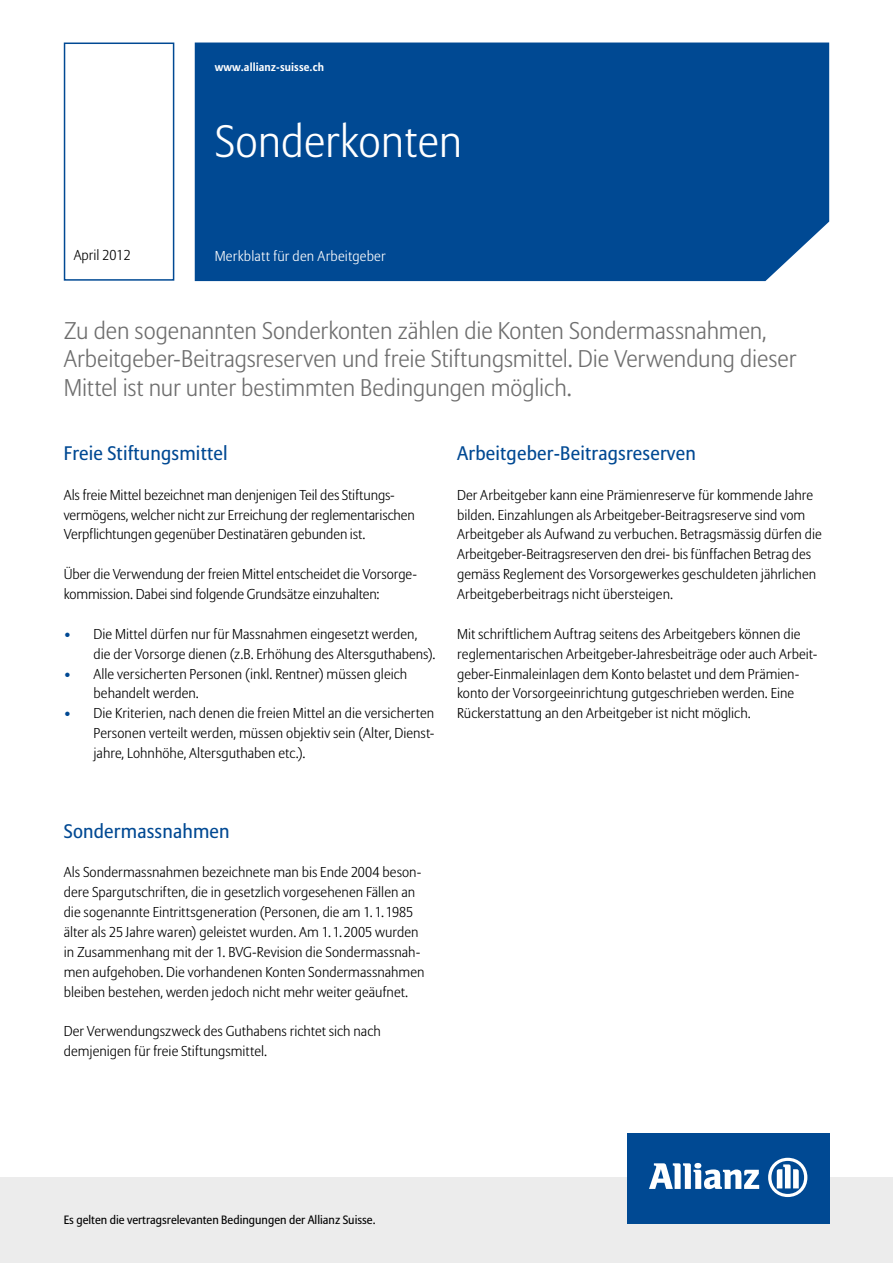
<style>
.page{position:relative;width:893px;height:1263px;background:#fff}
.page>*{position:absolute;margin:0;border:0;box-sizing:border-box;transform-origin:0 0}
._02_Brochure_Title{font:300 45px "Allianz Sans";color:#fff}
.Lead_MB{font:300 24px/28.5px "Allianz Sans";letter-spacing:-.005em;color:#6e6e6e}
.Subheadline_MB{font:19.5px "Allianz Sans";letter-spacing:.01em;color:#004993}
.Copy_MB{font:300 14.25px/19.8px "Allianz Sans";color:#000}
.Bullets_MB{font:300 14.25px/19.8px "Allianz Sans";color:#000}
.Titel_2_MB{font:300 14.25px "Allianz Sans";letter-spacing:.015em;color:#fff}
.Datum_MB{font:300 14.25px "Allianz Sans";color:#000}
.Legal_MB{font:12px "Allianz Sans";color:#000}
.Titel_www_allianz-su{font:700 11.25px "Allianz Sans";letter-spacing:.01em;color:#fff}
.s1{color:#004993}
</style>
<div class="page">
<div style="left:0;top:1178px;width:893px;height:85px;background:#ececec"></div>
<div style="left:627px;top:1133px;width:202px;height:90px;background:#004993"></div>
<svg style="left:649px;top:1163px;width:110px;height:26px"></svg>
<svg style="left:768px;top:1158px;width:39px;height:39px"></svg>
<div style="left:195px;top:43px;width:634px;height:238px;background:#004993"></div>
<div style="left:64px;top:43px;width:110px;height:238px;border:2px solid #004993"></div>
<p class="Titel_www_allianz-su" style="left:215px;top:60px;width:111px">www.allianz-suisse.ch</p>
<p class="_02_Brochure_Title" style="left:215px;top:114px;width:249px">Sonderkonten</p>
<p class="Datum_MB" style="left:74px;top:246px;width:58px">April 2012</p>
<p class="Titel_2_MB" style="left:215px;top:247px;width:172px">Merkblatt für den Arbeitgeber</p>
<p class="Lead_MB" style="left:64px;top:316px;width:734px">Zu den sogenannten Sonderkonten zählen die Konten Sondermassnahmen,<br>Arbeitgeber-Beitragsreserven und freie Stiftungsmittel. Die Verwendung dieser<br>Mittel ist nur unter bestimmten Bedingungen möglich.</p>
<p class="Subheadline_MB" style="left:64px;top:441px;width:165px">Freie Stiftungsmittel</p>
<p class="Copy_MB" style="left:64px;top:485px;width:353px">Als freie Mittel bezeichnet man denjenigen Teil des Stiftungs&shy;vermögens, welcher nicht zur Erreichung der reglementarischen<br>Verpflichtungen gegenüber Destinatären gebunden ist.</p>
<p class="Copy_MB" style="left:64px;top:564px;width:355px">Über die Verwendung der freien Mittel entscheidet die Vorsorge&shy;kommission. Dabei sind folgende Grundsätze einzuhalten:</p>
<p class="Bullets_MB" style="left:94px;top:624px;width:343px;text-indent:-30px"><span class="s1">•</span> Die Mittel dürfen nur für Massnahmen eingesetzt werden, die der Vorsorge dienen (z.B. Erhöhung des Altersguthabens).</p>
<p class="Bullets_MB" style="left:94px;top:663px;width:315px;text-indent:-30px"><span class="s1">•</span> Alle versicherten Personen (inkl. Rentner) müssen gleich behandelt werden.</p>
<p class="Bullets_MB" style="left:94px;top:703px;width:342px;text-align:justify;text-indent:-30px"><span class="s1">•</span> Die Kriterien, nach denen die freien Mittel an die versicherten Personen verteilt werden, müssen objektiv sein (Alter, Dienst&shy;jahre, Lohnhöhe, Altersguthaben etc.).</p>
<p class="Subheadline_MB" style="left:457px;top:441px;width:240px">Arbeitgeber-Beitragsreserven</p>
<p class="Copy_MB" style="left:457px;top:485px;width:366px">Der Arbeitgeber kann eine Prämienreserve für kommende Jahre bilden. Einzahlungen als Arbeitgeber-Beitragsreserve sind vom Arbeitgeber als Aufwand zu verbuchen. Betragsmässig dürfen die Arbeitgeber-Beitragsreserven den drei- bis fünffachen Betrag des gemäss Reglement des Vorsorgewerkes geschuldeten jährlichen Arbeitgeberbeitrags nicht übersteigen.</p>
<p class="Copy_MB" style="left:457px;top:624px;width:361px">Mit schriftlichem Auftrag seitens des Arbeitgebers können die reglementarischen Arbeitgeber-Jahresbeiträge oder auch Arbeit&shy;geber-Einmaleinlagen dem Konto belastet und dem Prämien&shy;konto der Vorsorgeeinrichtung gutgeschrieben werden. Eine Rückerstattung an den Arbeitgeber ist nicht möglich.</p>
<p class="Subheadline_MB" style="left:64px;top:819px;width:167px">Sondermassnahmen</p>
<p class="Copy_MB" style="left:64px;top:862px;width:362px">Als Sondermassnahmen bezeichnete man bis Ende 2004 beson&shy;dere Spargutschriften, die in gesetzlich vorgesehenen Fällen an die sogenannte Eintrittsgeneration (Personen, die am 1. 1. 1985 älter als 25 Jahre waren) geleistet wurden. Am 1.1. 2005 wurden in Zusammenhang mit der 1. BVG-Revision die Sondermassnah&shy;men aufgehoben. Die vorhandenen Konten Sondermassnahmen bleiben bestehen, werden jedoch nicht mehr weiter geäufnet.</p>
<p class="Copy_MB" style="left:64px;top:1021px;width:319px">Der Verwendungszweck des Guthabens richtet sich nach demjenigen für freie Stiftungsmittel.</p>
<p class="Legal_MB" style="left:64px;top:1212px;width:313px">Es gelten die vertragsrelevanten Bedingungen der Allianz Suisse.</p>
</div>
